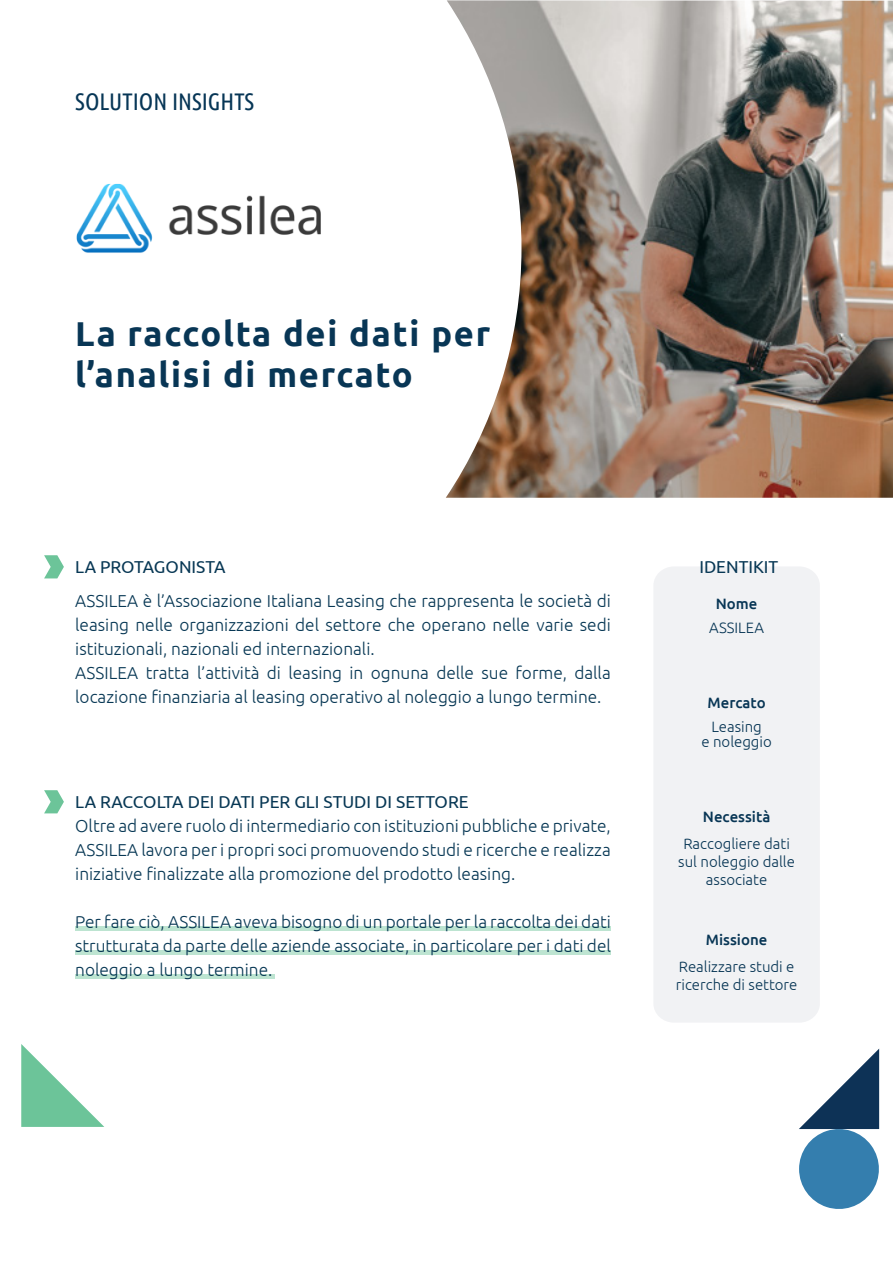
<style>
.page{position:relative;width:893px;height:1263px;background:#fff}
.page>*{position:absolute;margin:0;border:0;box-sizing:border-box;transform-origin:0 0}
.t1{font:700 34.5px/41.4px "Ubuntu";letter-spacing:.05em;color:#083655}
.t2{font:24px "Ubuntu Condensed";color:#073656}
.t3{font:300 17.25px/24px "Ubuntu";color:#073754;text-align:justify}
.t4{font:17.25px "Ubuntu";color:#073754}
.t5{font:300 15px/18px "Ubuntu";color:#083655;text-align:center}
.t6{font:500 15px "Ubuntu";color:#083655}
</style>
<div class="page">
<img style="left:446px;top:0;width:447px;height:498px">
<img style="left:76px;top:183px;width:245px;height:70px">
<div style="left:653px;top:566px;width:167px;height:457px;background:#f1f2f4;border-radius:20px"></div>
<div style="left:75px;top:974px;width:199px;height:5px;background:#bde4d1"></div>
<div style="left:75px;top:950px;width:536px;height:5px;background:#bde4d1"></div>
<div style="left:75px;top:925px;width:536px;height:5px;background:#bde4d1"></div>
<svg style="left:44px;top:790px;width:20px;height:23px"></svg>
<svg style="left:44px;top:555px;width:20px;height:23px"></svg>
<svg style="left:799px;top:1048px;width:81px;height:161px"></svg>
<svg style="left:21px;top:1044px;width:83px;height:83px"></svg>
<h2 class="t2" style="left:75px;top:87px;width:180px">SOLUTION INSIGHTS</h2>
<p class="t1" style="left:75px;top:312px;width:417px">La raccolta dei dati per l’analisi di mercato</p>
<p class="t4" style="left:75px;top:556px;width:152px">LA PROTAGONISTA</p>
<p class="t4" style="left:699px;top:556px;width:80px">IDENTIKIT</p>
<p class="t3" style="left:75px;top:589px;width:537px">ASSILEA è l’Associazione Italiana Leasing che rappresenta le società di leasing nelle organizzazioni del settore che operano nelle varie sedi istituzionali, nazionali ed internazionali.</p>
<p class="t3" style="left:75px;top:661px;width:537px">ASSILEA tratta l’attività di leasing in ognuna delle sue forme, dalla locazione finanziaria al leasing operativo al noleggio a lungo termine.</p>
<p class="t6" style="left:716px;top:594px;width:43px">Nome</p>
<p class="t5" style="left:709px;top:618px;width:56px">ASSILEA</p>
<p class="t6" style="left:708px;top:693px;width:60px">Mercato</p>
<p class="t5" style="left:711px;top:717px;width:52px">Leasing</p>
<p class="t5" style="left:701px;top:732px;width:72px">e noleggio</p>
<p class="t4" style="left:75px;top:792px;width:395px">LA RACCOLTA DEI DATI PER GLI STUDI DI SETTORE</p>
<p class="t3" style="left:75px;top:814px;width:537px">Oltre ad avere ruolo di intermediario con istituzioni pubbliche e private, ASSILEA lavora per i propri soci promuovendo studi e ricerche e realizza iniziative finalizzate alla promozione del prodotto leasing.</p>
<p class="t3" style="left:75px;top:910px;width:537px">Per fare ciò, ASSILEA aveva bisogno di un portale per la raccolta dei dati strutturata da parte delle aziende associate, in particolare per i dati del noleggio a lungo termine.</p>
<p class="t6" style="left:703px;top:807px;width:69px">Necessità</p>
<p class="t5" style="left:678px;top:834px;width:118px">Raccogliere dati sul noleggio dalle associate</p>
<p class="t6" style="left:706px;top:930px;width:63px">Missione</p>
<p class="t5" style="left:676px;top:957px;width:123px;text-align:left">Realizzare studi e ricerche di settore</p>
</div>
